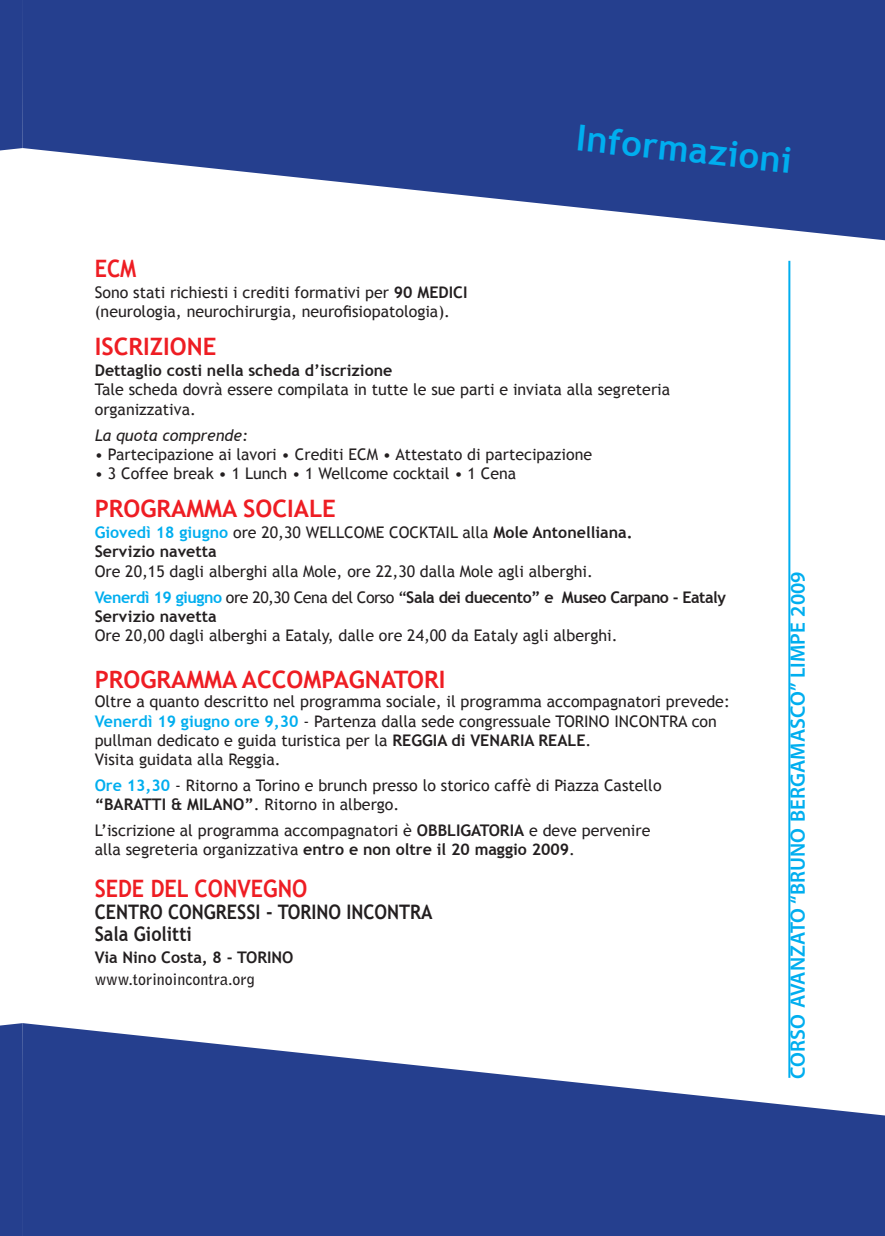
<style>
.page{position:relative;width:885px;height:1236px;background:#fff}
.page>*{position:absolute;margin:0;border:0;box-sizing:border-box;transform-origin:0 0}
.t1{font:700 36px "Trebuchet MS";color:#00aeef}
.descrizioni{font:700 24px "Trebuchet MS";color:#ee1d23}
.moni_relatori{font:700 24px "Trebuchet MS";color:#ee1d23;scale:.9 1}
.descrizioni-2{font:700 24px "Trebuchet MS";color:#ee1d23;scale:.9 1}
.t2{font:600 21px "Myriad Pro";letter-spacing:.005em;color:#00aeef}
.moni_relatori-2{font:700 20px "Trebuchet MS";color:#231f20;scale:.9 1}
.descrizioni-3{font:16px "Trebuchet MS";color:#231f20}
.descrizioni-4{font:700 16px "Trebuchet MS";color:#231f20}
.descrizioni-5{font:700 16px "Trebuchet MS";letter-spacing:-.03em;color:#231f20}
.descrizioni-6{font:700 16px "Bell Gothic Std";color:#231f20}
.descrizioni-7{font:italic 16px "Trebuchet MS";color:#231f20}
.s1{font-weight:700}
.s2{font-weight:700;color:#00aeef}
.s3{color:#00aeef}
.s4{font-weight:400}
</style>
<div class="page">
<div style="left:0;top:0;width:22px;height:150px;background:#253f8e"></div>
<svg style="left:24px;top:1023px;width:860px;height:213px;fill:#253f8e"></svg>
<svg style="left:22px;top:0;width:862px;height:240px;fill:#253f8e"></svg>
<div style="left:0;top:1023px;width:24px;height:213px;background:#253f8e"></div>
<hr style="left:23px;top:0;width:1px;height:148px;background:#253f8e">
<hr style="left:788px;top:261px;width:2px;height:817px;background:#00aeef">
<p class="t1" style="left:578px;top:115px;width:218px;rotate:6deg">Informazioni</p>
<p class="descrizioni-2" style="left:95px;top:253px;width:48px">ECM</p>
<p class="descrizioni-3" style="left:95px;top:283px;width:374px">Sono stati richiesti i crediti formativi per <span class="s1">90 MEDICI</span></p>
<p class="descrizioni-3" style="left:95px;top:302px;width:357px">(neurologia, neurochirurgia, neurofisiopatologia).</p>
<p class="descrizioni" style="left:95px;top:331px;width:123px">ISCRIZIONE</p>
<p class="descrizioni-4" style="left:95px;top:361px;width:299px">Dettaglio costi nella scheda d’iscrizione</p>
<p class="descrizioni-3" style="left:95px;top:380px;width:577px">Tale scheda dovrà essere compilata in tutte le sue parti e inviata alla segreteria</p>
<p class="descrizioni-3" style="left:95px;top:400px;width:103px">organizzativa.</p>
<p class="descrizioni-7" style="left:95px;top:425px;width:155px">La quota comprende:</p>
<p class="descrizioni-3" style="left:95px;top:445px;width:499px">• Partecipazione ai lavori • Crediti ECM • Attestato di partecipazione</p>
<p class="descrizioni-3" style="left:95px;top:464px;width:423px">• 3 Coffee break • 1 Lunch • 1 Wellcome cocktail • 1 Cena</p>
<p class="descrizioni" style="left:95px;top:493px;width:243px">PROGRAMMA SOCIALE</p>
<p class="descrizioni-3" style="left:95px;top:523px;width:539px"><span class="s2">Giovedì 18 giugno</span> ore 20,30 WELLCOME COCKTAIL alla <span class="s1">Mole Antonelliana.</span></p>
<p class="descrizioni-4" style="left:95px;top:542px;width:123px">Servizio navetta</p>
<p class="descrizioni-3" style="left:95px;top:562px;width:499px">Ore 20,15 dagli alberghi alla Mole, ore 22,30 dalla Mole agli alberghi.</p>
<p class="descrizioni-5" style="left:95px;top:587px;width:632px"><span class="s3">Venerdì 19 giugno</span> <span class="s4">ore 20,30 Cena del Corso “</span>Sala dei duecento” e Museo Carpano - Eataly</p>
<p class="descrizioni-4" style="left:95px;top:606px;width:123px">Servizio navetta</p>
<p class="descrizioni-3" style="left:95px;top:626px;width:524px">Ore 20,00 dagli alberghi a Eataly, dalle ore 24,00 da Eataly agli alberghi.</p>
<p class="descrizioni" style="left:95px;top:665px;width:352px">PROGRAMMA ACCOMPAGNATORI</p>
<p class="descrizioni-3" style="left:95px;top:692px;width:636px">Oltre a quanto descritto nel programma sociale, il programma accompagnatori prevede:</p>
<p class="descrizioni-3" style="left:95px;top:712px;width:479px"><span class="s2">Venerdì 19 giugno ore 9,30</span> - Partenza dalla sede congressuale TORINO</p>
<p class="descrizioni-3" style="left:614px;top:712px;width:104px">INCONTRA con</p>
<p class="descrizioni-3" style="left:95px;top:731px;width:498px">pullman dedicato e guida turistica per la <span class="s1">REGGIA di VENARIA REALE</span>.</p>
<p class="descrizioni-3" style="left:95px;top:750px;width:187px">Visita guidata alla Reggia.</p>
<p class="descrizioni-3" style="left:95px;top:776px;width:568px"><span class="s2">Ore 13,30</span> - Ritorno a Torino e brunch presso lo storico caffè di Piazza Castello</p>
<p class="descrizioni-3" style="left:95px;top:795px;width:306px"><span class="s1">“BARATTI &amp; MILANO”</span>. Ritorno in albergo.</p>
<p class="descrizioni-3" style="left:95px;top:821px;width:557px">L’iscrizione al programma accompagnatori è <span class="s1">OBBLIGATORIA</span> e deve pervenire</p>
<p class="descrizioni-3" style="left:95px;top:840px;width:482px">alla segreteria organizzativa <span class="s1">entro e non oltre il 20 maggio 2009</span>.</p>
<p class="moni_relatori" style="left:95px;top:873px;width:238px">SEDE DEL CONVEGNO</p>
<p class="moni_relatori-2" style="left:95px;top:899px;width:377px">CENTRO CONGRESSI - TORINO INCONTRA</p>
<p class="moni_relatori-2" style="left:95px;top:921px;width:109px">Sala Giolitti</p>
<p class="descrizioni-4" style="left:95px;top:947px;width:200px">Via Nino Costa, 8 - TORINO</p>
<p class="descrizioni-6" style="left:95px;top:969px;width:161px">www.torinoincontra.org</p>
<p class="t2" style="left:784px;top:1078px;width:509px;rotate:-90deg">CORSO AVANZATO “BRUNO BERGAMASCO” LIMPE 2009</p>
</div>
